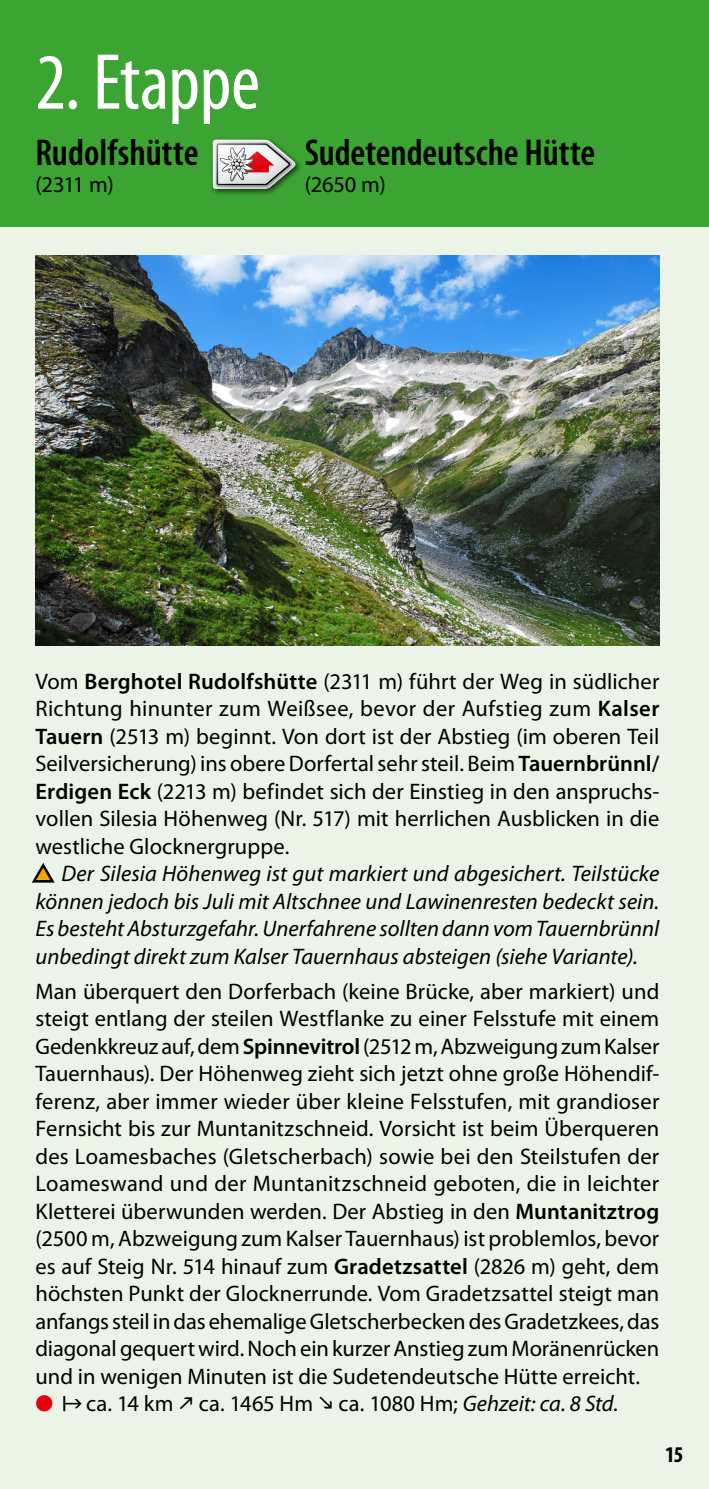
<style>
.page{position:relative;width:709px;height:1489px;background:#fff}
.page>*{position:absolute;margin:0;border:0;box-sizing:border-box;transform-origin:0 0}
._01-BigHead-Grau{font:condensed 80px "Myriad Pro";letter-spacing:-.01em;color:#fff}
.A1-Huette-Name{font:600 condensed 37.5px "Myriad Pro";color:#000}
._05a-Text-Block___0m{font:22.5px/27.5px "Myriad Pro";letter-spacing:.005em;color:#000;text-align:justify}
._05b-Text-Block__1mm{font:italic 22.5px/27.5px "Myriad Pro";letter-spacing:.005em;color:#000;text-align:justify}
._05b-Text-Block__1mm-2{font:22.5px "Myriad Pro";letter-spacing:.01em;color:#000}
._04a-Text-Links__0mm{font:22.5px "Myriad Pro";letter-spacing:-.01em;color:#000}
.t1{font:700 condensed 22.5px "Myriad Pro";color:#000}
.s1{font-weight:600}
.s2{color:#f7a500}
.s3{color:#e3000b}
.s4{font-style:italic}
</style>
<div class="page">
<div style="left:0;top:0;width:709px;height:227px;background:#3ca432"></div>
<div style="left:0;top:227px;width:709px;height:1261px;background:#ecf4e7"></div>
<svg style="left:32px;top:863px;width:23px;height:20px"></svg>
<svg style="left:63px;top:1396px;width:18px;height:14px"></svg>
<img style="left:35px;top:255px;width:624px;height:390px">
<div style="left:210px;top:137px;width:92px;height:58px;background:#000;opacity:.6"></div>
<div style="left:209px;top:138px;width:88px;height:55px;background:#000;opacity:.3"></div>
<p class="_01-BigHead-Grau" style="left:35px;top:34px;width:226px">2. Etappe</p>
<p class="A1-Huette-Name" style="left:35px;top:129px;width:164px">Rudolfshütte</p>
<p class="A1-Huette-Name" style="left:305px;top:129px;width:292px">Sudetendeutsche Hütte</p>
<p class="_04a-Text-Links__0mm" style="left:35px;top:171px;width:80px">(2311 m)</p>
<p class="_04a-Text-Links__0mm" style="left:305px;top:171px;width:82px">(2650 m)</p>
<p class="_05a-Text-Block___0m" style="left:35px;top:667px;width:625px">Vom <span class="s1">Berghotel Rudolfshütte</span> (2311 m) führt der Weg in südlicher Richtung hinunter zum Weißsee, bevor der Aufstieg zum <span class="s1">Kalser Tauern</span> (2513 m) beginnt. Von dort ist der Abstieg (im oberen Teil Seilversicherung) ins obere Dorfertal sehr steil. Beim <span class="s1">Tauernbrünnl/ Erdigen Eck</span> (2213 m) befindet sich der Einstieg in den anspruchs&shy;vollen Silesia Höhenweg (Nr. 517) mit herrlichen Ausblicken in die westliche Glocknergruppe.</p>
<p class="_05b-Text-Block__1mm" style="left:35px;top:859px;width:625px"><span class="s2">▲</span> Der Silesia Höhenweg ist gut markiert und abgesichert. Teilstücke können jedoch bis Juli mit Altschnee und Lawinenresten bedeckt sein.<br>Es besteht Absturzgefahr. Unerfahrene sollten dann vom Tauernbrünnl unbedingt direkt zum Kalser Tauernhaus absteigen (siehe Variante).</p>
<p class="_05a-Text-Block___0m" style="left:35px;top:976px;width:625px">Man überquert den Dorferbach (keine Brücke, aber markiert) und steigt entlang der steilen Westflanke zu einer Felsstufe mit einem Gedenkkreuz auf, dem <span class="s1">Spinnevitrol</span> (2512 m, Abzweigung zum Kalser Tauernhaus). Der Höhenweg zieht sich jetzt ohne große Höhendif&shy;ferenz, aber immer wieder über kleine Felsstufen, mit grandioser Fernsicht bis zur Muntanitzschneid. Vorsicht ist beim Überqueren des Loamesbaches (Gletscherbach) sowie bei den Steilstufen der Loameswand und der Muntanitzschneid geboten, die in leichter Kletterei überwunden werden. Der Abstieg in den <span class="s1">Muntanitztrog </span>(2500 m, Abzweigung zum Kalser Tauernhaus) ist problemlos, bevor es auf Steig Nr. 514 hinauf zum <span class="s1">Gradetzsattel</span> (2826 m) geht, dem höchsten Punkt der Glocknerrunde. Vom Gradetzsattel steigt man anfangs steil in das ehemalige Gletscherbecken des Gradetzkees, das diagonal gequert wird. Noch ein kurzer Anstieg zum Moränenrücken und in wenigen Minuten ist die Sudetendeutsche Hütte erreicht.</p>
<p class="_05b-Text-Block__1mm-2" style="left:35px;top:1389px;width:584px"><span class="s3">●</span> ca. 14 km ca. 1465 Hm ca. 1080 Hm; <span class="s4">Gehzeit: ca. 8 Std.</span></p>
<p class="t1" style="left:665px;top:1439px;width:20px">15</p>
</div>
